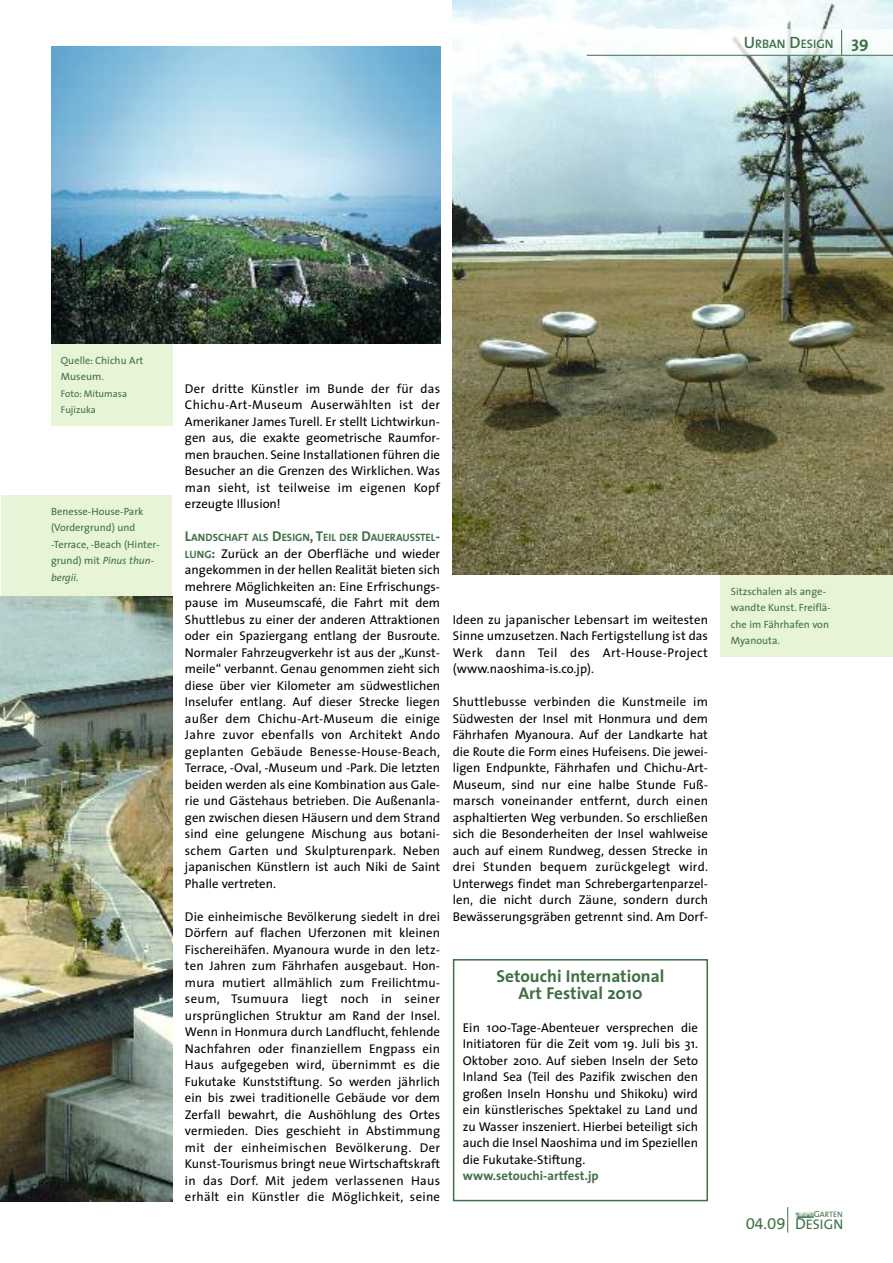
<style>
.page{position:relative;width:893px;height:1263px;background:#fff}
.page>*{position:absolute;margin:0;border:0;box-sizing:border-box;transform-origin:0 0}
.t1{font:700 17.25px/16.5px "The Sans";color:#3f6f46;text-align:center}
.t2{font:15.9px "The Sans Caps";color:#3f6f46}
.t3{font:12.75px/16.5px "The Sans";color:#000;text-align:justify}
.t4{font:700 12.75px "The Sans";color:#3f6f46}
.t5{font:600 12.3px "The Sans";color:#3f6f46}
.t6{font:700 10.65px "The Sans";color:#3f6f46}
.t7{font:10.5px/16.5px "The Sans";color:#3f6f46}
.t8{font:9.75px/16.5px "The Sans";color:#3f6f46}
.t9{font:7.95px "The Sans";letter-spacing:.005em;color:#3f6f46}
.s1{font-size:16.5px}
.s2{font-weight:700;font-size:16.5px}
.s3{font-style:italic}
.s4{font-size:14.25px}
.s5{font-weight:700;font-size:10.65px;color:#3f6f46}
.s6{font-weight:700;font-size:14.25px;color:#3f6f46}
.s7{font-size:9px}
.s8{font-family:"The Sans"}
.s9{font-family:"The Sans";font-size:13.95px}
</style>
<div class="page">
<div style="left:51px;top:330px;width:121px;height:96px;background:#e7f4d8"></div>
<div style="left:721px;top:560px;width:172px;height:97px;background:#e7f4d8"></div>
<div style="left:1px;top:495px;width:171px;height:114px;background:#e7f4d8"></div>
<img style="left:453px;top:0;width:440px;height:574px">
<svg style="left:787px;top:1207px;width:1px;height:25px"></svg>
<img style="left:795px;top:1211px;width:18px;height:6px">
<img style="left:587px;top:30px;width:306px;height:25px">
<svg style="left:841px;top:30px;width:1px;height:25px"></svg>
<hr style="left:587px;top:55px;width:306px;height:1px;background:#3f6f46">
<div style="left:453px;top:959px;width:255px;height:242px;border:2px solid #3f6f46"></div>
<img style="left:0;top:597px;width:172px;height:604px">
<img style="left:51px;top:46px;width:389px;height:297px">
<p class="t5" style="left:744px;top:39px;width:126px"><span class="s1">U</span>RBAN <span class="s1">D</span>ESIGN <span class="s2">39</span></p>
<p class="t7" style="left:61px;top:353px;width:84px">Quelle: Chichu Art<br>Museum.</p>
<p class="t8" style="left:61px;top:386px;width:68px">Foto: Mitumasa<br>Fujizuka</p>
<p class="t7" style="left:51px;top:504px;width:110px">Benesse-House-Park (Vordergrund) und -Terrace, -Beach (Hinter&shy;grund) mit <span class="s3">Pinus thun&shy;bergii</span>.</p>
<p class="t3" style="left:185px;top:381px;width:257px">Der dritte Künstler im Bunde der für das Chichu-Art-Museum Auserwählten ist der Amerikaner James Turell. Er stellt Lichtwirkun&shy;gen aus, die exakte geometrische Raumfor&shy;men brauchen. Seine Installationen führen die Besucher an die Grenzen des Wirklichen. Was man sieht, ist teilweise im eigenen Kopf erzeugte Illusion!</p>
<p class="t6" style="left:185px;top:533px;width:257px"><span class="s4">L</span>ANDSCHAFT ALS <span class="s4">D</span>ESIGN<span class="s4">, T</span>EIL DER <span class="s4">D</span>AUERAUSSTEL<span class="s4">-</span></p>
<p class="t3" style="left:185px;top:546px;width:257px"><span class="s5">LUNG</span><span class="s6">:</span> Zurück an der Oberfläche und wieder angekommen in der hellen Realität bieten sich mehrere Möglichkeiten an: Eine Erfrischungs&shy;pause im Museumscafé, die Fahrt mit dem Shuttlebus zu einer der anderen Attraktionen oder ein Spaziergang entlang der Busroute.<br>Normaler Fahrzeugverkehr ist aus der „Kunst&shy;meile“ verbannt. Genau genommen zieht sich diese über vier Kilometer am südwestlichen Inselufer entlang. Auf dieser Strecke liegen außer dem Chichu-Art-Museum die einige Jahre zuvor ebenfalls von Architekt Ando geplanten Gebäude Benesse-House-Beach, Terrace, -Oval, -Museum und -Park. Die letzten beiden werden als eine Kombination aus Gale&shy;rie und Gästehaus betrieben. Die Außenanla&shy;gen zwischen diesen Häusern und dem Strand sind eine gelungene Mischung aus botani&shy;schem Garten und Skulpturenpark. Neben japanischen Künstlern ist auch Niki de Saint Phalle vertreten.</p>
<p class="t3" style="left:185px;top:909px;width:257px">Die einheimische Bevölkerung siedelt in drei Dörfern auf flachen Uferzonen mit kleinen Fischereihäfen. Myanoura wurde in den letz&shy;ten Jahren zum Fährhafen ausgebaut. Hon&shy;mura mutiert allmählich zum Freilichtmu&shy;seum, Tsumuura liegt noch in seiner ursprünglichen Struktur am Rand der Insel.<br>Wenn in Honmura durch Landflucht, fehlende Nachfahren oder finanziellem Engpass ein Haus aufgegeben wird, übernimmt es die Fukutake Kunststiftung. So werden jährlich ein bis zwei traditionelle Gebäude vor dem Zerfall bewahrt, die Aushöhlung des Ortes vermieden. Dies geschieht in Abstimmung mit der einheimischen Bevölkerung. Der Kunst-Tourismus bringt neue Wirtschaftskraft in das Dorf. Mit jedem verlassenen Haus erhält ein Künstler die Möglichkeit, seine</p>
<p class="t3" style="left:453px;top:612px;width:257px">Ideen zu japanischer Lebensart im weitesten Sinne umzusetzen. Nach Fertigstellung ist das Werk dann Teil des Art-House-Project (www.naoshima-is.co.jp).</p>
<p class="t3" style="left:453px;top:695px;width:257px">Shuttlebusse verbinden die Kunstmeile im Südwesten der Insel mit Honmura und dem Fährhafen Myanoura. Auf der Landkarte hat die Route die Form eines Hufeisens. Die jewei&shy;ligen Endpunkte, Fährhafen und Chichu-Art-Museum, sind nur eine halbe Stunde Fuß&shy;marsch voneinander entfernt, durch einen asphaltierten Weg verbunden. So erschließen sich die Besonderheiten der Insel wahlweise auch auf einem Rundweg, dessen Strecke in drei Stunden bequem zurückgelegt wird.<br>Unterwegs findet man Schrebergartenparzel&shy;len, die nicht durch Zäune, sondern durch Bewässerungsgräben getrennt sind. Am Dorf-</p>
<h1 class="t1" style="left:496px;top:969px;width:169px">Setouchi International<br>Art Festival 2010</h1>
<p class="t3" style="left:463px;top:1020px;width:237px">Ein 100-Tage-Abenteuer versprechen die Initiatoren für die Zeit vom 19. Juli bis 31.<br>Oktober 2010. Auf sieben Inseln der Seto Inland Sea (Teil des Pazifik zwischen den großen Inseln Honshu und Shikoku) wird ein künstlerisches Spektakel zu Land und zu Wasser inszeniert. Hierbei beteiligt sich auch die Insel Naoshima und im Speziellen die Fukutake-Stiftung.</p>
<p class="t4" style="left:463px;top:1171px;width:137px">www.setouchi-artfest.jp</p>
<p class="t7" style="left:731px;top:584px;width:101px">Sitzschalen als ange&shy;wandte Kunst. Freiflä&shy;che im Fährhafen von<br>Myanouta.</p>
<p class="t9" style="left:814px;top:1211px;width:30px"><span class="s7">G</span>ARTEN</p>
<p class="t2" style="left:746px;top:1218px;width:99px">04.09 <span class="s8">D</span><span class="s9">ESIGN</span></p>
</div>
